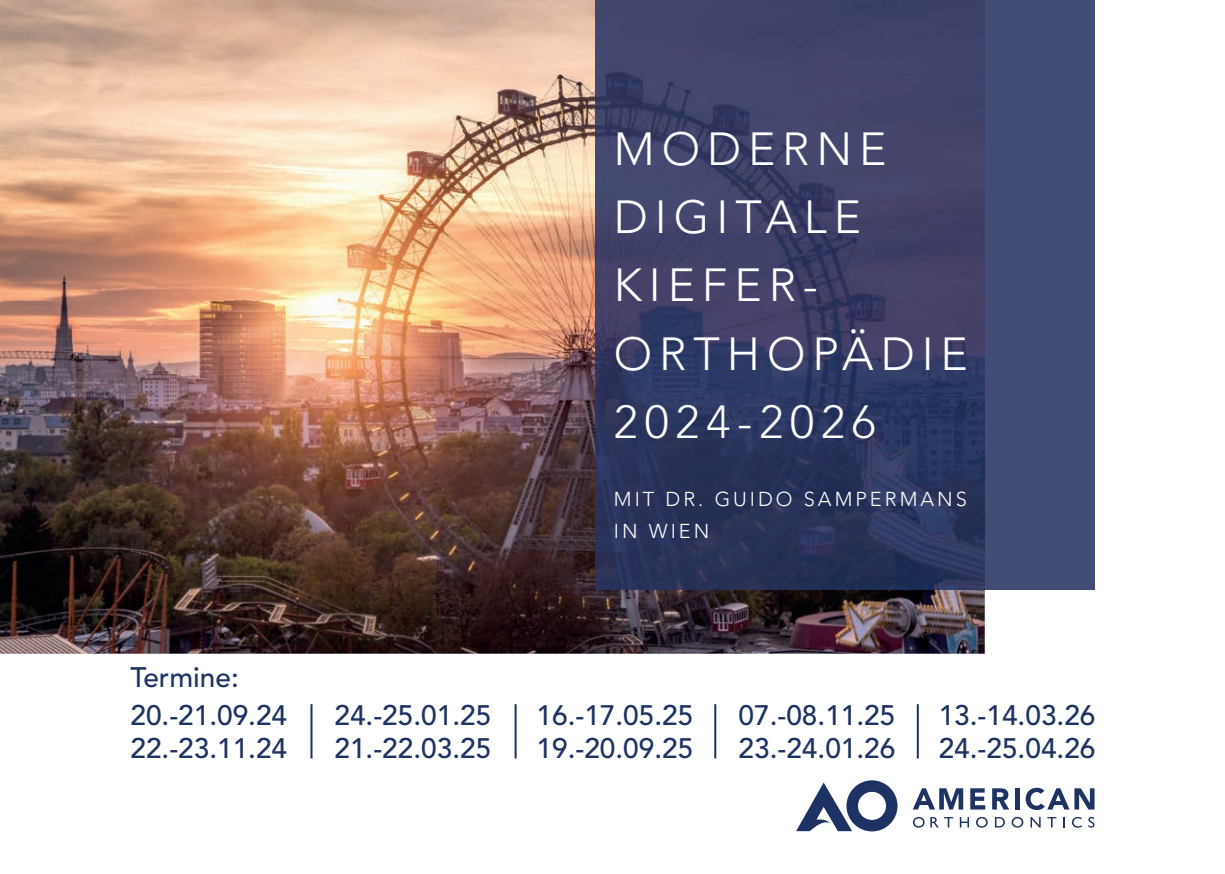
<style>
.page{position:relative;width:1225px;height:874px;background:#fff}
.page>*{position:absolute;margin:0;border:0;box-sizing:border-box;transform-origin:0 0}
.t1{font:300 46px/68px "Avenir LT Std";letter-spacing:.15em;color:#fff}
.t2{font:500 28px/38px "Avenir LT Std";color:#1e3263}
.t3{font:300 20px/32px "Avenir LT Std";letter-spacing:.15em;color:#fff}
</style>
<div class="page">
<img style="left:0;top:0;width:984px;height:653px">
<div style="left:984px;top:0;width:110px;height:589px;background:#434c76"></div>
<img style="left:595px;top:0;width:389px;height:589px">
<hr style="left:310px;top:703px;width:2px;height:55px;background:#1e3263">
<hr style="left:514px;top:703px;width:2px;height:55px;background:#1e3263">
<hr style="left:714px;top:703px;width:2px;height:55px;background:#1e3263">
<hr style="left:916px;top:703px;width:2px;height:55px;background:#1e3263">
<svg style="left:913px;top:788px;width:50px;height:21px"></svg>
<svg style="left:970px;top:788px;width:15px;height:21px"></svg>
<svg style="left:992px;top:788px;width:17px;height:21px"></svg>
<div style="left:1014px;top:787px;width:5px;height:22px;background:#1e3263"></div>
<svg style="left:1025px;top:787px;width:69px;height:22px"></svg>
<svg style="left:913px;top:816px;width:11px;height:11px"></svg>
<svg style="left:930px;top:817px;width:8px;height:10px"></svg>
<svg style="left:944px;top:817px;width:9px;height:10px"></svg>
<svg style="left:959px;top:817px;width:10px;height:10px"></svg>
<svg style="left:976px;top:816px;width:11px;height:11px"></svg>
<svg style="left:995px;top:817px;width:10px;height:10px"></svg>
<svg style="left:1011px;top:816px;width:12px;height:11px"></svg>
<svg style="left:1030px;top:817px;width:10px;height:10px"></svg>
<svg style="left:1047px;top:817px;width:9px;height:10px"></svg>
<svg style="left:1072px;top:817px;width:9px;height:10px"></svg>
<svg style="left:1088px;top:817px;width:6px;height:10px"></svg>
<svg style="left:796px;top:780px;width:101px;height:51px"></svg>
<h1 class="t1" style="left:614px;top:115px;width:355px">MODERNE<br>DIGITALE<br>KIEFER-<br>ORTHOPÄDIE<br>2024-2026</h1>
<p class="t3" style="left:614px;top:482px;width:354px">MIT DR. GUIDO SAMPERMANS<br>IN WIEN</p>
<p class="t2" style="left:130px;top:658px;width:158px">Termine:<br>20.-21.09.24</p>
<p class="t2" style="left:334px;top:696px;width:158px">24.-25.01.25</p>
<p class="t2" style="left:536px;top:696px;width:158px">16.-17.05.25</p>
<p class="t2" style="left:738px;top:696px;width:158px">07.-08.11.25</p>
<p class="t2" style="left:938px;top:696px;width:158px">13.-14.03.26</p>
<p class="t2" style="left:130px;top:729px;width:158px">22.-23.11.24</p>
<p class="t2" style="left:334px;top:729px;width:158px">21.-22.03.25</p>
<p class="t2" style="left:536px;top:729px;width:158px">19.-20.09.25</p>
<p class="t2" style="left:738px;top:729px;width:158px">23.-24.01.26</p>
<p class="t2" style="left:938px;top:729px;width:158px">24.-25.04.26</p>
</div>
